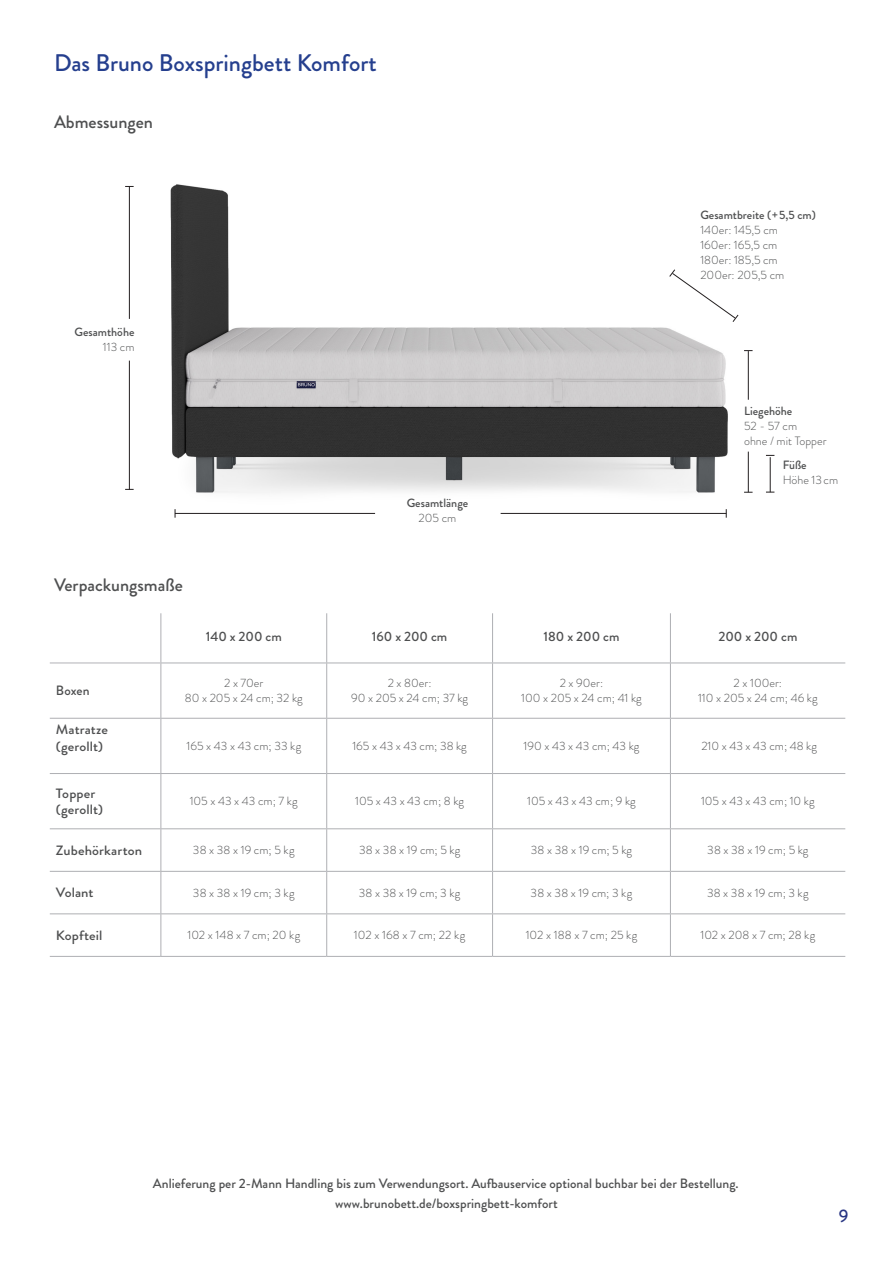
<style>
.page{position:relative;width:893px;height:1263px;background:#fff}
.page>*{position:absolute;margin:0;border:0;box-sizing:border-box;transform-origin:0 0}
.Subline{font:500 24px "Brandon Grotesque";color:#253f8e}
.t1{font:500 18px "Brandon Grotesque";color:#4e4f50}
.t2{font:500 18px "Brandon Grotesque";color:#283583}
.Body_Text{font:500 13.5px "Brandon Grotesque";color:#4e4f50}
.Body_Text-2{font:500 13.5px "Brandon Grotesque";color:#4e4f50;scale:1.07 1}
.Nummerierung{font:500 13.5px "Brandon Grotesque";color:#4e4f50}
.Body_Text-3{font:300 12px "Brandon Grotesque";color:#4e4f50}
.Bildtext{font:300 12px "Brandon Grotesque";color:#4e4f50}
.Bildtext-2{font:500 12px "Brandon Grotesque";color:#4e4f50}
</style>
<div class="page">
<hr style="left:160px;top:663px;width:1px;height:55px;background:#aeafb3">
<hr style="left:326px;top:663px;width:1px;height:55px;background:#aeafb3">
<hr style="left:492px;top:663px;width:1px;height:55px;background:#aeafb3">
<hr style="left:160px;top:719px;width:1px;height:54px;background:#aeafb3">
<hr style="left:326px;top:719px;width:1px;height:54px;background:#aeafb3">
<hr style="left:492px;top:719px;width:1px;height:54px;background:#aeafb3">
<hr style="left:160px;top:774px;width:1px;height:54px;background:#aeafb3">
<hr style="left:326px;top:774px;width:1px;height:54px;background:#aeafb3">
<hr style="left:492px;top:774px;width:1px;height:54px;background:#aeafb3">
<hr style="left:160px;top:829px;width:1px;height:42px;background:#aeafb3">
<hr style="left:326px;top:829px;width:1px;height:42px;background:#aeafb3">
<hr style="left:492px;top:829px;width:1px;height:42px;background:#aeafb3">
<hr style="left:160px;top:872px;width:1px;height:41px;background:#aeafb3">
<hr style="left:326px;top:872px;width:1px;height:41px;background:#aeafb3">
<hr style="left:492px;top:872px;width:1px;height:41px;background:#aeafb3">
<hr style="left:160px;top:914px;width:1px;height:42px;background:#aeafb3">
<hr style="left:326px;top:914px;width:1px;height:42px;background:#aeafb3">
<hr style="left:492px;top:914px;width:1px;height:42px;background:#aeafb3">
<hr style="left:670px;top:663px;width:1px;height:55px;background:#aeafb3">
<hr style="left:670px;top:719px;width:1px;height:54px;background:#aeafb3">
<hr style="left:670px;top:774px;width:1px;height:54px;background:#aeafb3">
<hr style="left:670px;top:829px;width:1px;height:42px;background:#aeafb3">
<hr style="left:670px;top:872px;width:1px;height:41px;background:#aeafb3">
<hr style="left:670px;top:914px;width:1px;height:42px;background:#aeafb3">
<hr style="left:160px;top:613px;width:1px;height:50px;background:#aeafb3">
<hr style="left:326px;top:613px;width:1px;height:50px;background:#aeafb3">
<hr style="left:492px;top:613px;width:1px;height:50px;background:#aeafb3">
<hr style="left:670px;top:613px;width:1px;height:50px;background:#aeafb3">
<hr style="left:50px;top:663px;width:110px;height:1px;background:#b1b2b6">
<hr style="left:50px;top:718px;width:111px;height:1px;background:#aeafb3">
<hr style="left:161px;top:718px;width:166px;height:1px;background:#aeafb3">
<hr style="left:327px;top:718px;width:166px;height:1px;background:#aeafb3">
<hr style="left:493px;top:718px;width:177px;height:1px;background:#aeafb3">
<hr style="left:670px;top:718px;width:175px;height:1px;background:#aeafb3">
<hr style="left:50px;top:773px;width:111px;height:1px;background:#aeafb3">
<hr style="left:161px;top:773px;width:166px;height:1px;background:#aeafb3">
<hr style="left:327px;top:773px;width:166px;height:1px;background:#aeafb3">
<hr style="left:493px;top:773px;width:177px;height:1px;background:#aeafb3">
<hr style="left:670px;top:773px;width:175px;height:1px;background:#aeafb3">
<hr style="left:50px;top:828px;width:111px;height:1px;background:#aeafb3">
<hr style="left:161px;top:828px;width:166px;height:1px;background:#aeafb3">
<hr style="left:327px;top:828px;width:166px;height:1px;background:#aeafb3">
<hr style="left:493px;top:828px;width:177px;height:1px;background:#aeafb3">
<hr style="left:670px;top:828px;width:175px;height:1px;background:#aeafb3">
<hr style="left:50px;top:871px;width:111px;height:1px;background:#aeafb3">
<hr style="left:161px;top:871px;width:166px;height:1px;background:#aeafb3">
<hr style="left:327px;top:871px;width:166px;height:1px;background:#aeafb3">
<hr style="left:493px;top:871px;width:177px;height:1px;background:#aeafb3">
<hr style="left:670px;top:871px;width:175px;height:1px;background:#aeafb3">
<hr style="left:50px;top:913px;width:111px;height:1px;background:#aeafb3">
<hr style="left:161px;top:913px;width:166px;height:1px;background:#aeafb3">
<hr style="left:327px;top:913px;width:166px;height:1px;background:#aeafb3">
<hr style="left:493px;top:913px;width:177px;height:1px;background:#aeafb3">
<hr style="left:670px;top:913px;width:175px;height:1px;background:#aeafb3">
<hr style="left:50px;top:956px;width:111px;height:1px;background:#aeafb3">
<hr style="left:161px;top:956px;width:166px;height:1px;background:#aeafb3">
<hr style="left:327px;top:956px;width:166px;height:1px;background:#aeafb3">
<hr style="left:493px;top:956px;width:177px;height:1px;background:#aeafb3">
<hr style="left:670px;top:956px;width:175px;height:1px;background:#aeafb3">
<hr style="left:160px;top:663px;width:167px;height:1px;background:#aeafb3">
<hr style="left:327px;top:663px;width:166px;height:1px;background:#aeafb3">
<hr style="left:493px;top:663px;width:177px;height:1px;background:#aeafb3">
<hr style="left:670px;top:663px;width:175px;height:1px;background:#aeafb3">
<img style="left:125px;top:184px;width:603px;height:334px">
<hr style="left:129px;top:361px;width:1px;height:129px;background:#231f20">
<hr style="left:129px;top:186px;width:1px;height:133px;background:#231f20">
<hr style="left:748px;top:452px;width:1px;height:40px;background:#231f20">
<hr style="left:748px;top:351px;width:1px;height:49px;background:#231f20">
<hr style="left:175px;top:513px;width:200px;height:1px;background:#231f20">
<hr style="left:501px;top:513px;width:225px;height:1px;background:#231f20">
<hr style="left:770px;top:457px;width:1px;height:35px;background:#231f20">
<svg style="left:669px;top:269px;width:70px;height:54px"></svg>
<p class="Subline" style="left:54px;top:46px;width:324px">Das Bruno Boxspringbett Komfort</p>
<h2 class="t1" style="left:54px;top:110px;width:101px">Abmessungen</h2>
<p class="Bildtext-2" style="left:74px;top:324px;width:62px">Gesamthöhe</p>
<p class="Bildtext" style="left:103px;top:339px;width:33px">113 cm</p>
<h2 class="t1" style="left:54px;top:572px;width:130px">Verpackungsmaße</h2>
<p class="Bildtext-2" style="left:700px;top:206px;width:117px">Gesamtbreite (+ 5,5 cm)</p>
<p class="Bildtext" style="left:700px;top:222px;width:79px">140er: 145,5 cm</p>
<p class="Bildtext" style="left:700px;top:237px;width:78px">160er: 165,5 cm</p>
<p class="Bildtext" style="left:700px;top:252px;width:79px">180er: 185,5 cm</p>
<p class="Bildtext" style="left:700px;top:267px;width:85px">200er: 205,5 cm</p>
<p class="Bildtext-2" style="left:407px;top:495px;width:63px">Gesamtlänge</p>
<p class="Bildtext" style="left:419px;top:510px;width:39px">205 cm</p>
<p class="Bildtext-2" style="left:744px;top:403px;width:50px">Liegehöhe</p>
<p class="Bildtext" style="left:744px;top:418px;width:55px">52 - 57 cm</p>
<p class="Bildtext" style="left:744px;top:433px;width:84px">ohne / mit Topper</p>
<p class="Bildtext-2" style="left:783px;top:457px;width:25px">Füße</p>
<p class="Bildtext" style="left:783px;top:472px;width:57px">Höhe 13cm</p>
<p class="Nummerierung" style="left:206px;top:627px;width:78px">140 x 200 cm</p>
<p class="Nummerierung" style="left:372px;top:627px;width:77px">160 x 200 cm</p>
<p class="Nummerierung" style="left:544px;top:627px;width:77px">180 x 200 cm</p>
<p class="Nummerierung" style="left:718px;top:627px;width:81px">200 x 200 cm</p>
<p class="Body_Text" style="left:56px;top:681px;width:35px">Boxen</p>
<p class="Body_Text-3" style="left:224px;top:675px;width:41px">2 x 70er</p>
<p class="Body_Text-3" style="left:185px;top:690px;width:119px">80 x 205 x 24 cm; 32 kg</p>
<p class="Body_Text-3" style="left:388px;top:675px;width:45px">2 x 80er:</p>
<p class="Body_Text-3" style="left:351px;top:690px;width:119px">90 x 205 x 24 cm; 37 kg</p>
<p class="Body_Text-3" style="left:560px;top:675px;width:45px">2 x 90er:</p>
<p class="Body_Text-3" style="left:521px;top:690px;width:122px">100 x 205 x 24 cm; 41 kg</p>
<p class="Body_Text-3" style="left:734px;top:675px;width:50px">2 x 100er:</p>
<p class="Body_Text-3" style="left:698px;top:690px;width:121px">110 x 205 x 24 cm; 46 kg</p>
<p class="Body_Text-2" style="left:56px;top:720px;width:50px">Matratze</p>
<p class="Body_Text-2" style="left:56px;top:737px;width:46px">(gerollt)</p>
<p class="Body_Text-3" style="left:186px;top:738px;width:116px">165 x 43 x 43 cm; 33 kg</p>
<p class="Body_Text-3" style="left:352px;top:738px;width:116px">165 x 43 x 43 cm; 38 kg</p>
<p class="Body_Text-3" style="left:524px;top:738px;width:117px">190 x 43 x 43 cm; 43 kg</p>
<p class="Body_Text-3" style="left:701px;top:738px;width:117px">210 x 43 x 43 cm; 48 kg</p>
<p class="Body_Text-2" style="left:56px;top:784px;width:39px">Topper</p>
<p class="Body_Text-2" style="left:56px;top:800px;width:46px">(gerollt)</p>
<p class="Body_Text-3" style="left:190px;top:793px;width:110px">105 x 43 x 43 cm; 7 kg</p>
<p class="Body_Text-3" style="left:355px;top:793px;width:110px">105 x 43 x 43 cm; 8 kg</p>
<p class="Body_Text-3" style="left:527px;top:793px;width:110px">105 x 43 x 43 cm; 9 kg</p>
<p class="Body_Text-3" style="left:701px;top:793px;width:115px">105 x 43 x 43 cm; 10 kg</p>
<p class="Body_Text-2" style="left:56px;top:841px;width:82px">Zubehörkarton</p>
<p class="Body_Text-3" style="left:193px;top:842px;width:103px">38 x 38 x 19 cm; 5 kg</p>
<p class="Body_Text-3" style="left:359px;top:842px;width:103px">38 x 38 x 19 cm; 5 kg</p>
<p class="Body_Text-3" style="left:531px;top:842px;width:103px">38 x 38 x 19 cm; 5 kg</p>
<p class="Body_Text-3" style="left:707px;top:842px;width:103px">38 x 38 x 19 cm; 5 kg</p>
<p class="Body_Text-2" style="left:56px;top:883px;width:37px">Volant</p>
<p class="Body_Text-3" style="left:193px;top:884px;width:103px">38 x 38 x 19 cm; 3 kg</p>
<p class="Body_Text-3" style="left:359px;top:884px;width:103px">38 x 38 x 19 cm; 3 kg</p>
<p class="Body_Text-3" style="left:531px;top:884px;width:103px">38 x 38 x 19 cm; 3 kg</p>
<p class="Body_Text-3" style="left:707px;top:884px;width:103px">38 x 38 x 19 cm; 3 kg</p>
<p class="Body_Text-2" style="left:56px;top:926px;width:45px">Kopfteil</p>
<p class="Body_Text-3" style="left:187px;top:927px;width:114px">102 x 148 x 7 cm; 20 kg</p>
<p class="Body_Text-3" style="left:354px;top:927px;width:113px">102 x 168 x 7 cm; 22 kg</p>
<p class="Body_Text-3" style="left:526px;top:927px;width:113px">102 x 188 x 7 cm; 25 kg</p>
<p class="Body_Text-3" style="left:700px;top:927px;width:116px">102 x 208 x 7 cm; 28 kg</p>
<p class="Body_Text" style="left:153px;top:1174px;width:587px">Anlieferung per 2-Mann Handling bis zum Verwendungsort. Aufbauservice optional buchbar bei der Bestellung.</p>
<p class="Body_Text" style="left:335px;top:1194px;width:224px">www.brunobett.de/boxspringbett-komfort</p>
<h2 class="t2" style="left:839px;top:1203px;width:11px">9</h2>
</div>
